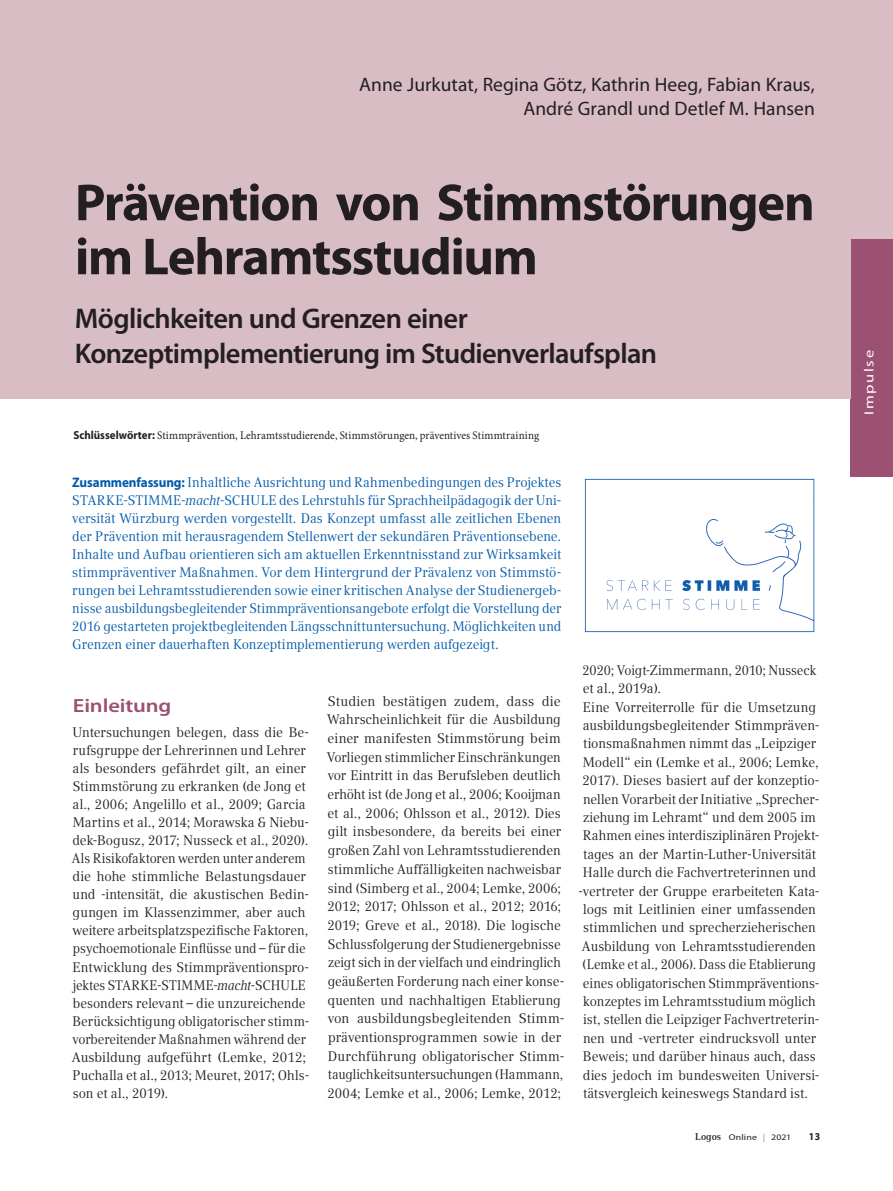
<style>
.page{position:relative;width:893px;height:1191px;background:#fff}
.page>*{position:absolute;margin:0;border:0;box-sizing:border-box;transform-origin:0 0}
.t1{font:700 52.5px/54px "Myriad Pro";letter-spacing:-.025em;color:#231f20}
.t2{font:600 28.5px/34.5px "Myriad Pro";letter-spacing:-.025em;color:#231f20}
.t3{font:19.5px/24px "Myriad Pro";color:#231f20;text-align:right}
.t4{font:600 19.2px "Myriad Pro";letter-spacing:-.005em;color:#9c5072;scale:1.18 1}
.t5{font:13.8px/18.6px "Compatil Text LT Pro";letter-spacing:-.005em;color:#231f20}
.t6{font:13.8px/18px "Compatil Text LT Pro";letter-spacing:-.01em;color:#015aaa;text-align:justify;scale:.95 1}
.t7{font:13.8px "Compatil Text LT Pro";letter-spacing:-.005em;color:#231f20;scale:.96 1}
.t8{font:13.8px "Compatil Text LT Pro";letter-spacing:-.005em;color:#231f20;scale:.95 1}
.t9{font:13.8px "Compatil Text LT Pro";letter-spacing:-.005em;color:#231f20;scale:.94 1}
.t10{font:13.8px "Compatil Text LT Pro";letter-spacing:-.005em;color:#231f20;scale:.93 1}
.t11{font:13.2px "Myriad Pro";letter-spacing:.105em;color:#fff;scale:1.25 1}
.t12{font:11.7px "Minion Pro";color:#231f20;scale:.94 1}
.t13{font:700 10.5px "Myriad Pro";color:#231f20;scale:.94 1}
.t14{font:8.4px "Myriad Pro";letter-spacing:.015em;color:#231f20;scale:1.18 1}
.s1{font-family:"Myriad Pro";font-weight:700}
.s2{font-style:italic}
.s3{font-family:"Compatil Text LT Pro";font-weight:700;font-size:9.75px}
.s4{color:#939598}
</style>
<div class="page">
<div style="left:850px;top:238px;width:43px;height:238px;background:#9c5072"></div>
<div style="left:0;top:0;width:850px;height:399px;background:#d8bdc5"></div>
<div style="left:842px;top:0;width:51px;height:238px;background:#d8bdc5"></div>
<img style="left:584px;top:478px;width:231px;height:155px">
<h3 class="t3" style="left:359px;top:72px;width:457px">Anne Jurkutat, Regina Götz, Kathrin Heeg, Fabian Kraus,<br>André Grandl und Detlef M. Hansen</h3>
<h1 class="t1" style="left:75px;top:174px;width:741px">Prävention von Stimmstörungen im Lehramtsstudium</h1>
<h2 class="t2" style="left:75px;top:301px;width:584px">Möglichkeiten und Grenzen einer<br>Konzeptimplementierung im Studienverlaufsplan</h2>
<p class="t12" style="left:73px;top:428px;width:497px"><span class="s1">Schlüsselwörter:</span> Stimmprävention, Lehramtsstudierende, Stimmstörungen, präventives Stimmtraining</p>
<p class="t6" style="left:72px;top:473px;width:516px"><span class="s1">Zusammenfassung:</span> Inhaltliche Ausrichtung und Rahmenbedingungen des Projektes STARKE-STIMME-<span class="s2">macht</span>-SCHULE des Lehrstuhls für Sprachheilpädagogik der Uni&shy;versität Würzburg werden vorgestellt. Das Konzept umfasst alle zeitlichen Ebenen der Prävention mit herausragendem Stellenwert der sekundären Präventionsebene.<br>Inhalte und Aufbau orientieren sich am aktuellen Erkenntnisstand zur Wirksamkeit stimmpräventiver Maßnahmen. Vor dem Hintergrund der Prävalenz von Stimmstö&shy;rungen bei Lehramtsstudierenden sowie einer kritischen Analyse der Studienergeb&shy;nisse ausbildungsbegleitender Stimmpräventionsangebote erfolgt die Vorstellung der 2016 gestarteten projektbegleitenden Längsschnittuntersuchung. Möglichkeiten und Grenzen einer dauerhaften Konzeptimplementierung werden aufgezeigt.</p>
<h3 class="t4" style="left:73px;top:693px;width:85px">Einleitung</h3>
<p class="t5" style="left:72px;top:723px;width:239px;line-height:18px">Untersuchungen belegen, dass die Be&shy;rufsgruppe der Lehrerinnen und Lehrer als besonders gefährdet gilt, an einer Stimmstörung zu erkranken (de Jong et al., 2006; Angelillo et al., 2009; Garcia Martins et al., 2014; Morawska &amp; Niebu&shy;dek-Bogusz, 2017; Nusseck et al., 2020).<br>Als Risikofaktoren werden unter anderem die hohe stimmliche Belastungsdauer und -intensität, die akustischen Bedin&shy;gungen im Klassenzimmer, aber auch weitere arbeitsplatzspezifische Faktoren, psychoemotionale Einflüsse und – für die Entwicklung des Stimmpräventionspro&shy;jektes STARKE-STIMME-<span class="s2">macht</span>-SCHULE besonders relevant – die unzureichende Berücksichtigung obligatorischer stimm&shy;vorbereitender Maßnahmen während der Ausbildung aufgeführt (Lemke, 2012; Puchalla et al., 2013; Meuret, 2017; Ohls&shy;son et al., 2019).</p>
<p class="t5" style="left:327px;top:692px;width:239px">Studien bestätigen zudem, dass die Wahrscheinlichkeit für die Ausbildung einer manifesten Stimmstörung beim Vorliegen stimmlicher Einschränkungen vor Eintritt in das Berufsleben deutlich erhöht ist (de Jong et al., 2006; Kooijman et al., 2006; Ohlsson et al., 2012). Dies gilt insbesondere, da bereits bei einer großen Zahl von Lehramtsstudierenden stimmliche Auffälligkeiten nachweisbar sind (Simberg et al., 2004; Lemke, 2006; 2012; 2017; Ohlsson et al., 2012; 2016; 2019; Greve et al., 2018). Die logische Schlussfolgerung der Studienergebnisse zeigt sich in der vielfach und eindringlich geäußerten Forderung nach einer konse&shy;quenten und nachhaltigen Etablierung von ausbildungsbegleitenden Stimm&shy;präventionsprogrammen sowie in der Durchführung obligatorischer Stimm&shy;tauglichkeitsuntersuchungen (Hammann, 2004; Lemke et al., 2006; Lemke, 2012;</p>
<p class="t10" style="left:583px;top:662px;width:253px">2020; Voigt-Zimmermann, 2010; Nusseck</p>
<p class="t7" style="left:583px;top:680px;width:83px">et al., 2019a).</p>
<p class="t7" style="left:583px;top:699px;width:244px">Eine Vorreiterrolle für die Umsetzung</p>
<p class="t5" style="left:583px;top:716px;width:238px">ausbildungsbegleitender Stimmpräven-</p>
<p class="t7" style="left:583px;top:735px;width:244px">tionsmaßnahmen nimmt das „Leipziger</p>
<p class="t7" style="left:583px;top:754px;width:247px">Modell“ ein (Lemke et al., 2006; Lemke,</p>
<p class="t7" style="left:583px;top:772px;width:248px">2017). Dieses basiert auf der konzeptio-</p>
<p class="t7" style="left:583px;top:791px;width:248px">nellen Vorarbeit der Initiative „Sprecher-</p>
<p class="t7" style="left:583px;top:809px;width:244px">ziehung im Lehramt“ und dem 2005 im</p>
<p class="t8" style="left:583px;top:827px;width:251px">Rahmen eines interdisziplinären Projekt-</p>
<p class="t7" style="left:583px;top:846px;width:244px">tages an der Martin-Luther-Universität</p>
<p class="t7" style="left:583px;top:864px;width:244px">Halle durch die Fachvertreterinnen und</p>
<p class="t7" style="left:578px;top:882px;width:253px">-vertreter der Gruppe erarbeiteten Kata-</p>
<p class="t5" style="left:583px;top:900px;width:234px">logs mit Leitlinien einer umfassenden</p>
<p class="t7" style="left:583px;top:919px;width:244px">stimmlichen und sprecherzieherischen</p>
<p class="t7" style="left:582px;top:938px;width:245px">Ausbildung von Lehramtsstudierenden</p>
<p class="t9" style="left:582px;top:956px;width:250px">(Lemke et al., 2006). Dass die Etablierung</p>
<p class="t8" style="left:583px;top:974px;width:251px">eines obligatorischen Stimmpräventions-</p>
<p class="t8" style="left:583px;top:993px;width:246px">konzeptes im Lehramtsstudium möglich</p>
<p class="t7" style="left:583px;top:1011px;width:248px">ist, stellen die Leipziger Fachvertreterin-</p>
<p class="t7" style="left:583px;top:1030px;width:244px">nen und -vertreter eindrucksvoll unter</p>
<p class="t7" style="left:583px;top:1048px;width:244px">Beweis; und darüber hinaus auch, dass</p>
<p class="t7" style="left:583px;top:1066px;width:248px">dies jedoch im bundesweiten Universi-</p>
<p class="t7" style="left:583px;top:1085px;width:236px">tätsvergleich keineswegs Standard ist.</p>
<p class="t14" style="left:695px;top:1131px;width:83px"><span class="s3">Logos</span> Online <span class="s4">|</span> 2021</p>
<p class="t13" style="left:809px;top:1129px;width:14px">13</p>
<p class="t11" style="left:861px;top:415px;width:54px;rotate:-90deg">Impulse</p>
</div>
